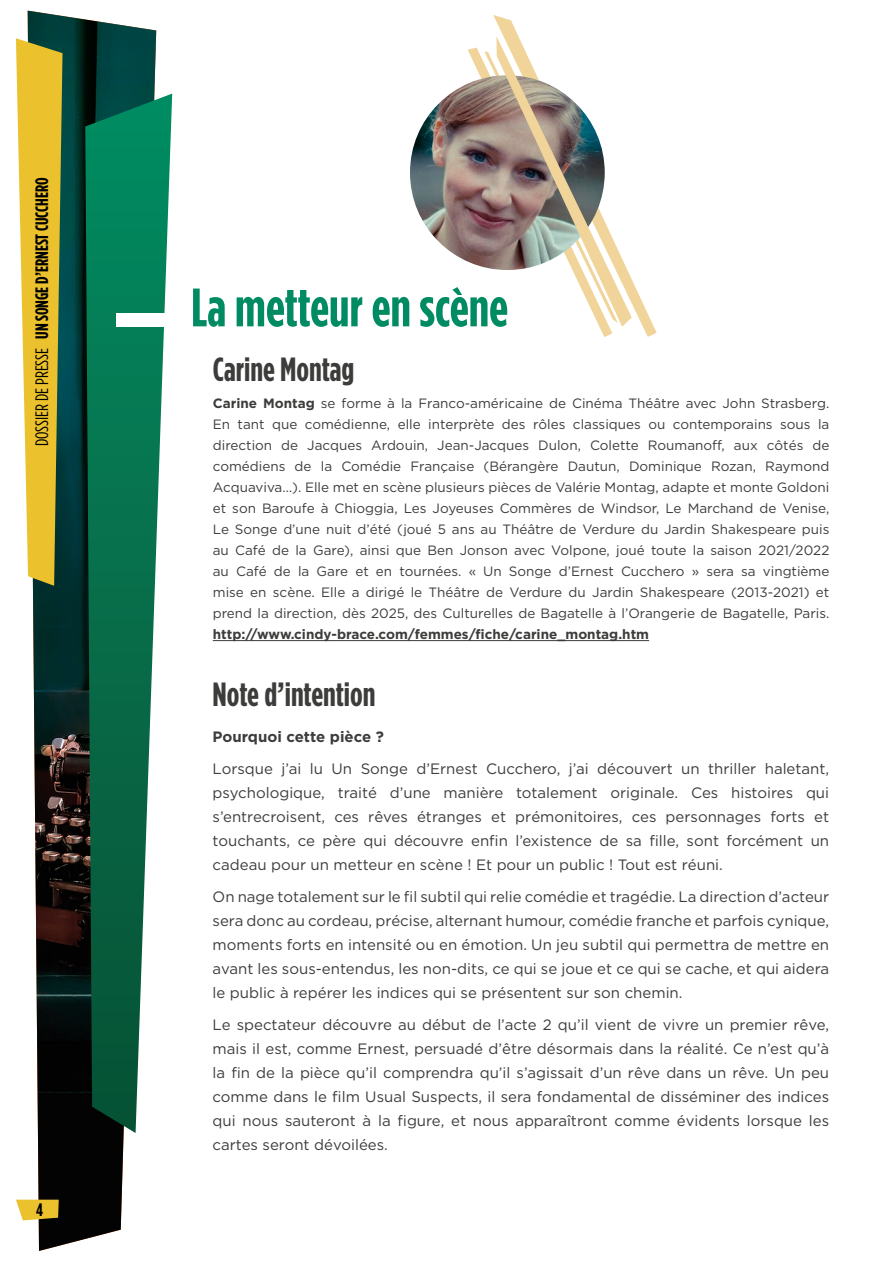
<style>
.page{position:relative;width:893px;height:1263px;background:#fff}
.page>*{position:absolute;margin:0;border:0;box-sizing:border-box;transform-origin:0 0}
.t1{font:700 54px "Gotham Condensed";color:#008b62}
.t2{font:700 33.45px "Gotham Condensed";color:#3c3c3b}
.t3{font:700 18px "Gotham Condensed";color:#000}
.t4{font:15px/24px "Gotham";color:#3c3c3b;text-align:justify}
.t5{font:700 15px "Gotham";color:#3c3c3b}
.t6{font:13.5px/21px "Gotham";color:#3c3c3b;text-align:justify}
.s1{font-weight:400}
.s2{font-weight:700}
</style>
<div class="page">
<img style="left:28px;top:11px;width:128px;height:1240px">
<svg style="left:85px;top:94px;width:87px;height:1039px"></svg>
<svg style="left:16px;top:38px;width:47px;height:548px;background:#d2ba4b"></svg>
<svg style="left:16px;top:1200px;width:43px;height:20px"></svg>
<div style="left:24px;top:1201px;width:30px;height:15px;background:#ebc12d"></div>
<div style="left:116px;top:313px;width:63px;height:13px;background:#fff"></div>
<hr style="left:213px;top:640px;width:436px;height:1px;background:#3c3c3b">
<svg style="left:493px;top:15px;width:164px;height:322px"></svg>
<img style="left:410px;top:75px;width:195px;height:195px;border-radius:97px">
<img style="left:468px;top:36px;width:164px;height:301px">
<p class="t3" style="left:31px;top:446px;width:270px;rotate:-90deg"><span class="s1">DOSSIER DE PRESSE</span> UN SONGE D’ERNEST CUCCHERO</p>
<p class="t3" style="left:36px;top:1199px;width:8px">4</p>
<p class="t1" style="left:191px;top:276px;width:318px">La metteur en scène</p>
<p class="t2" style="left:213px;top:350px;width:143px">Carine Montag</p>
<p class="t6" style="left:213px;top:393px;width:618px"><span class="s2">Carine Montag</span> se forme à la Franco-américaine de Cinéma Théâtre avec John Strasberg.<br>En tant que comédienne, elle interprète des rôles classiques ou contemporains sous la direction de Jacques Ardouin, Jean-Jacques Dulon, Colette Roumanoff, aux côtés de comédiens de la Comédie Française (Bérangère Dautun, Dominique Rozan, Raymond Acquaviva…). Elle met en scène plusieurs pièces de Valérie Montag, adapte et monte Goldoni et son Baroufe à Chioggia, Les Joyeuses Commères de Windsor, Le Marchand de Venise, Le Songe d’une nuit d’été (joué 5 ans au Théâtre de Verdure du Jardin Shakespeare puis au Café de la Gare), ainsi que Ben Jonson avec Volpone, joué toute la saison 2021/2022 au Café de la Gare et en tournées. « Un Songe d’Ernest Cucchero » sera sa vingtième mise en scène. Elle a dirigé le Théâtre de Verdure du Jardin Shakespeare (2013-2021) et prend la direction, dès 2025, des Culturelles de Bagatelle à l’Orangerie de Bagatelle, Paris. <span class="s2">http://www.cindy-brace.com/femmes/fiche/carine_montag.htm</span></p>
<p class="t2" style="left:213px;top:675px;width:164px">Note d’intention</p>
<p class="t5" style="left:213px;top:727px;width:173px">Pourquoi cette pièce ?</p>
<p class="t4" style="left:213px;top:756px;width:618px">Lorsque j’ai lu Un Songe d’Ernest Cucchero, j’ai découvert un thriller haletant, psychologique, traité d’une manière totalement originale. Ces histoires qui s’entrecroisent, ces rêves étranges et prémonitoires, ces personnages forts et touchants, ce père qui découvre enfin l’existence de sa fille, sont forcément un cadeau pour un metteur en scène ! Et pour un public ! Tout est réuni.</p>
<p class="t4" style="left:213px;top:884px;width:618px">On nage totalement sur le fil subtil qui relie comédie et tragédie. La direction d’acteur sera donc au cordeau, précise, alternant humour, comédie franche et parfois cynique, moments forts en intensité ou en émotion. Un jeu subtil qui permettra de mettre en avant les sous-entendus, les non-dits, ce qui se joue et ce qui se cache, et qui aidera le public à repérer les indices qui se présentent sur son chemin.</p>
<p class="t4" style="left:213px;top:1012px;width:618px">Le spectateur découvre au début de l’acte 2 qu’il vient de vivre un premier rêve, mais il est, comme Ernest, persuadé d’être désormais dans la réalité. Ce n’est qu’à la fin de la pièce qu’il comprendra qu’il s’agissait d’un rêve dans un rêve. Un peu comme dans le film Usual Suspects, il sera fondamental de disséminer des indices qui nous sauteront à la figure, et nous apparaîtront comme évidents lorsque les cartes seront dévoilées.</p>
</div>
